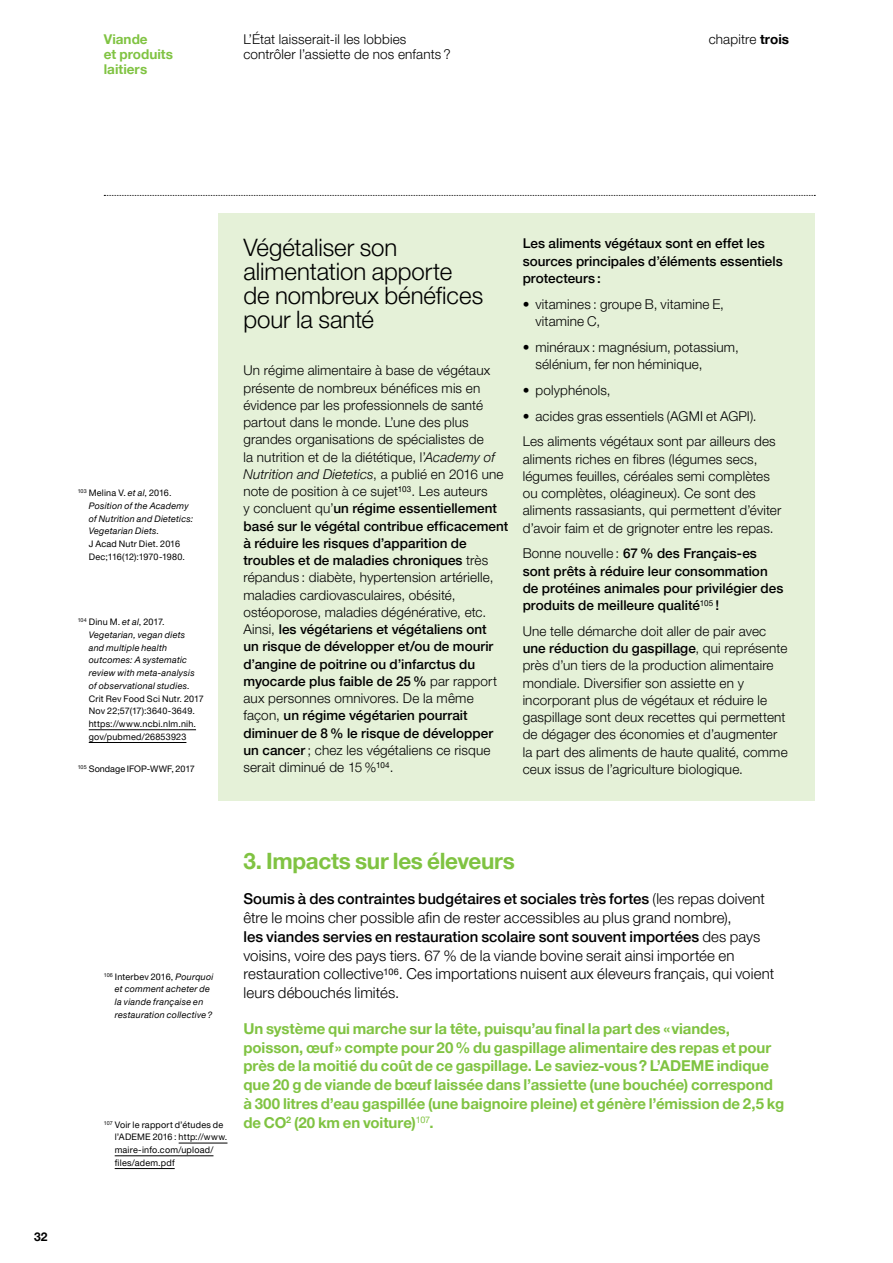
<style>
.page{position:relative;width:893px;height:1263px;background:#fff}
.page>*{position:absolute;margin:0;border:0;box-sizing:border-box;transform-origin:0 0}
.t1{font:300 24px/24px "Helvetica Neue LT Pro";color:#000}
.t2{font:700 22.5px "Helvetica Neue LT Pro";letter-spacing:-.015em;color:#80c342}
.t3{font:300 15px/18.8px "Helvetica Neue LT Pro";letter-spacing:.01em;color:#000}
.t4{font:700 15px/18.8px "Helvetica Neue LT Pro";letter-spacing:-.005em;color:#80c342}
.t5{font:300 13.5px/17.2px "Helvetica Neue LT Pro";letter-spacing:.01em;color:#000}
.t6{font:500 13.5px/17.2px "Helvetica Neue LT Pro";color:#000}
.t7{font:700 13.5px/15px "Helvetica Neue LT Pro";color:#80c342}
.t8{font:700 12px "Helvetica Neue LT Pro";color:#000}
.t9{font:italic 9px/12.8px "Helvetica Neue LT Pro";letter-spacing:.025em;color:#000}
.t10{font:9px/12.8px "Helvetica Neue LT Pro";letter-spacing:.025em;color:#000}
.t11{font:9px "Helvetica Neue LT Pro";letter-spacing:.005em;color:#000}
.s1{font-weight:700}
.s2{font-style:normal}
.s3{font-style:italic}
.s4{font-weight:500}
.s5{font-weight:300}
</style>
<div class="page">
<svg style="left:104px;top:195px;width:711px;height:1px"></svg>
<div style="left:218px;top:213px;width:597px;height:588px;background:#e5f1d8"></div>
<hr style="left:89px;top:729px;width:107px;height:1px;background:#000">
<hr style="left:89px;top:742px;width:97px;height:1px;background:#000">
<hr style="left:179px;top:1143px;width:48px;height:1px;background:#000">
<hr style="left:115px;top:1155px;width:98px;height:1px;background:#000">
<hr style="left:115px;top:1168px;width:60px;height:1px;background:#000">
<p class="t5" style="left:243px;top:31px;width:209px;line-height:15px">L’État laisserait-il les lobbies contrôler l’assiette de nos enfants ?</p>
<p class="t7" style="left:104px;top:31px;width:45px">Viande</p>
<p class="t5" style="left:709px;top:30px;width:82px">chapitre <span class="s1">trois</span></p>
<p class="t7" style="left:104px;top:46px;width:71px">et produits laitiers</p>
<p class="t8" style="left:34px;top:1230px;width:15px">32</p>
<p class="t9" style="left:89px;top:486px;width:106px;text-indent:-11px"><sup>103</sup> <span class="s2">Melina V.</span> et al<span class="s2">, 2016.<br></span>Position of the Academy of Nutrition and Dietetics:<br>Vegetarian Diets.</p>
<p class="t10" style="left:89px;top:537px;width:98px">J Acad Nutr Diet. 2016<br>Dec;116(12):1970-1980.</p>
<p class="t9" style="left:89px;top:615px;width:107px;text-indent:-11px"><sup>104</sup> <span class="s2">Dinu M.</span> et al<span class="s2">, 2017.<br></span>Vegetarian, vegan diets and multiple health outcomes: A systematic review with meta-analysis of observational studies.</p>
<p class="t10" style="left:89px;top:692px;width:116px">Crit Rev Food Sci Nutr. 2017<br>Nov 22;57(17):3640-3649. https://www.ncbi.nlm.nih. gov/pubmed/26853923</p>
<p class="t11" style="left:78px;top:763px;width:118px"><sup>105</sup> Sondage IFOP-WWF, 2017</p>
<h1 class="t1" style="left:243px;top:235px;width:241px">Végétaliser son alimentation apporte de nombreux bénéfices pour la santé</h1>
<p class="t5" style="left:243px;top:362px;width:266px">Un régime alimentaire à base de végétaux présente de nombreux bénéfices mis en évidence par les professionnels de santé partout dans le monde. L’une des plus grandes organisations de spécialistes de<br>la nutrition et de la diététique, l’<span class="s3">Academy of Nutrition and Dietetics</span>, a publié en 2016 une note de position à ce sujet<sup>103</sup>. Les auteurs<br>y concluent qu’<span class="s4">un régime essentiellement basé sur le végétal contribue efficacement à réduire les risques d’apparition de troubles et de maladies chroniques</span> très répandus : diabète, hypertension artérielle, maladies cardiovasculaires, obésité, ostéoporose, maladies dégénérative, etc.<br>Ainsi, <span class="s4">les végétariens et végétaliens ont<br>un risque de développer et/ou de mourir d’angine de poitrine ou d’infarctus du myocarde plus faible de 25%</span> par rapport aux personnes omnivores. De la même façon, <span class="s4">un régime végétarien pourrait diminuer de 8% le risque de développer un cancer</span>; chez les végétaliens ce risque serait diminué de 15 %<sup>104</sup>.</p>
<p class="t6" style="left:523px;top:235px;width:262px">Les aliments végétaux sont en effet les sources principales d’éléments essentiels protecteurs :</p>
<p class="t5" style="left:535px;top:295px;width:190px;text-indent:-13px">• vitamines : groupe B, vitamine E, vitamine C,</p>
<p class="t5" style="left:535px;top:338px;width:205px;text-indent:-13px">• minéraux : magnésium, potassium, sélénium, fer non héminique,</p>
<p class="t5" style="left:523px;top:381px;width:89px">• polyphénols,</p>
<p class="t5" style="left:523px;top:403px;width:255px;line-height:25.8px">• acides gras essentiels (AGMI et AGPI).<br>Les aliments végétaux sont par ailleurs des</p>
<p class="t5" style="left:523px;top:450px;width:260px">aliments riches en fibres (légumes secs, légumes feuilles, céréales semi complètes ou complètes, oléagineux). Ce sont des aliments rassasiants, qui permettent d’éviter d’avoir faim et de grignoter entre les repas.</p>
<p class="t6" style="left:523px;top:545px;width:262px"><span class="s5">Bonne nouvelle :</span> 67% des Français-es sont prêts à réduire leur consommation de protéines animales pour privilégier des produits de meilleure qualité<sup>105</sup> !</p>
<p class="t5" style="left:523px;top:622px;width:267px">Une telle démarche doit aller de pair avec <span class="s4">une réduction du gaspillage</span>, qui représente près d’un tiers de la production alimentaire mondiale. Diversifier son assiette en y incorporant plus de végétaux et réduire le gaspillage sont deux recettes qui permettent de dégager des économies et d’augmenter la part des aliments de haute qualité, comme ceux issus de l’agriculture biologique.</p>
<p class="t9" style="left:115px;top:970px;width:100px;text-indent:-11px"><sup>106</sup> <span class="s2">Interbev 2016,</span> Pourquoi et comment acheter de la viande française en restauration collective?</p>
<p class="t10" style="left:115px;top:1118px;width:114px;text-indent:-11px"><sup>107</sup> Voir le rapport d’études de l’ADEME 2016 : http://www. maire-info.com/upload/ files/adem.pdf</p>
<h2 class="t2" style="left:243px;top:847px;width:273px">3. Impacts sur les éleveurs</h2>
<p class="t3" style="left:243px;top:889px;width:532px"><span class="s4">Soumis à des contraintes budgétaires et sociales très fortes</span> (les repas doivent être le moins cher possible afin de rester accessibles au plus grand nombre),<br><span class="s4">les viandes servies en restauration scolaire sont souvent importées</span> des pays voisins, voire des pays tiers. 67 % de la viande bovine serait ainsi importée en restauration collective<sup>106</sup>. Ces importations nuisent aux éleveurs français, qui voient leurs débouchés limités.</p>
<p class="t4" style="left:243px;top:1019px;width:542px">Un système qui marche sur la tête, puisqu’au final la part des «viandes, poisson, œuf» compte pour 20% du gaspillage alimentaire des repas et pour près de la moitié du coût de ce gaspillage. Le saviez-vous? L’ADEME indique que 20 g de viande de bœuf laissée dans l’assiette (une bouchée) correspond à 300 litres d’eau gaspillée (une baignoire pleine) et génère l’émission de 2,5 kg de CO<sup>2</sup> (20 km en voiture)<sup>107</sup>.</p>
</div>
